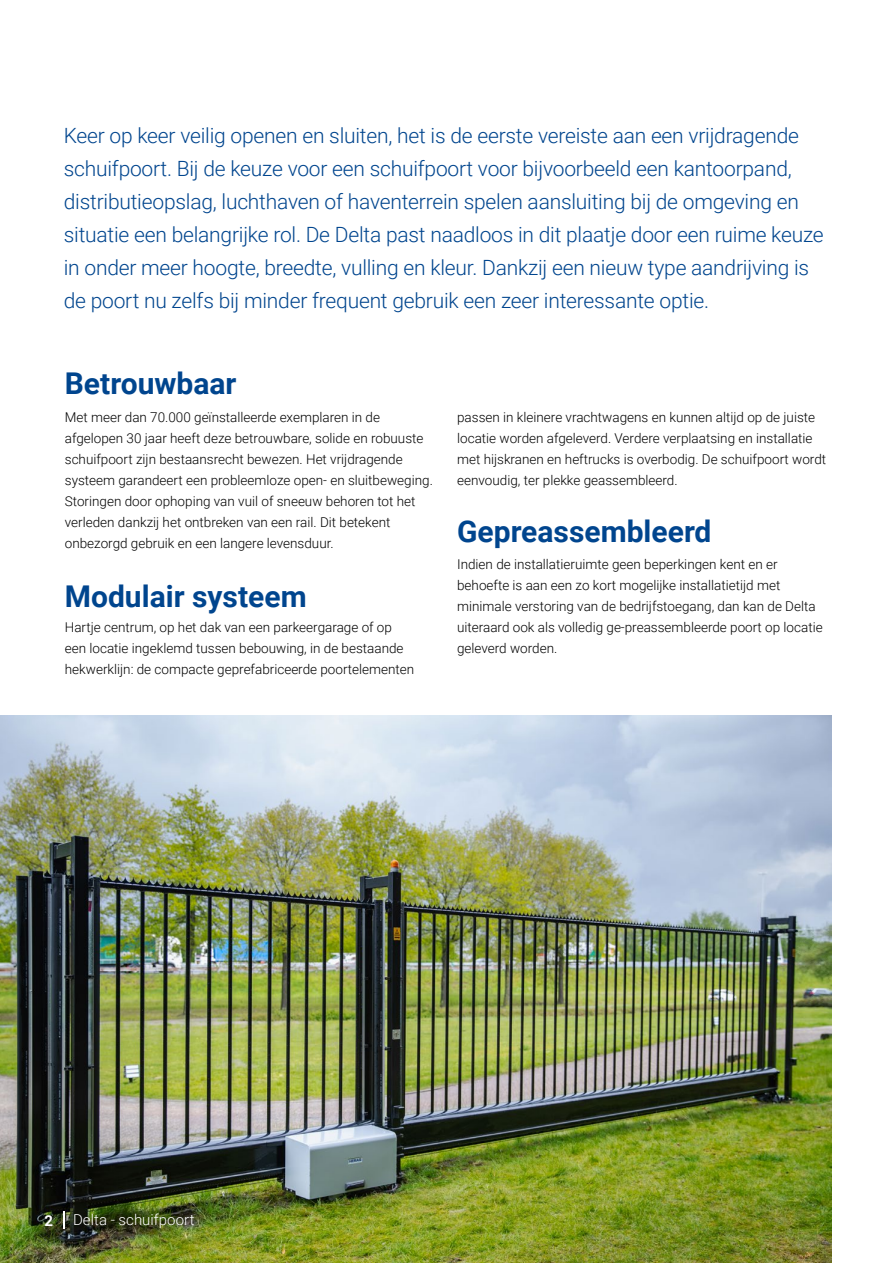
<style>
.page{position:relative;width:893px;height:1263px;background:#fff}
.page>*{position:absolute;margin:0;border:0;box-sizing:border-box;transform-origin:0 0}
.t1{font:700 30px "Roboto";color:#00458e}
.t2{font:300 21px/33px "Roboto";letter-spacing:-.01em;color:#00458e}
.t3{font:300 15px "Roboto";letter-spacing:.005em;color:#fff}
.t4{font:700 15px "Roboto";color:#fff}
.t5{font:300 13.5px/21px "Roboto";color:#000}
</style>
<div class="page">
<img style="left:0;top:716px;width:831px;height:547px">
<svg style="left:63px;top:1212px;width:1px;height:17px"></svg>
<p class="t2" style="left:64px;top:119px;width:761px">Keer op keer veilig openen en sluiten, het is de eerste vereiste aan een vrijdragende schuifpoort. Bij de keuze voor een schuifpoort voor bijvoorbeeld een kantoorpand, distributieopslag, luchthaven of haventerrein spelen aansluiting bij de omgeving en situatie een belangrijke rol. De Delta past naadloos in dit plaatje door een ruime keuze in onder meer hoogte, breedte, vulling en kleur. Dankzij een nieuw type aandrijving is de poort nu zelfs bij minder frequent gebruik een zeer interessante optie.</p>
<h1 class="t1" style="left:65px;top:362px;width:173px">Betrouwbaar</h1>
<p class="t5" style="left:65px;top:406px;width:370px">Met meer dan 70.000 geïnstalleerde exemplaren in de afgelopen 30 jaar heeft deze betrouwbare, solide en robuuste schuifpoort zijn bestaansrecht bewezen. Het vrijdragende systeem garandeert een probleemloze open- en sluitbeweging.<br>Storingen door ophoping van vuil of sneeuw behoren tot het verleden dankzij het ontbreken van een rail. Dit betekent onbezorgd gebruik en een langere levensduur.</p>
<h1 class="t1" style="left:65px;top:575px;width:243px">Modulair systeem</h1>
<p class="t5" style="left:65px;top:616px;width:351px">Hartje centrum, op het dak van een parkeergarage of op een locatie ingeklemd tussen bebouwing, in de bestaande hekwerklijn: de compacte geprefabriceerde poortelementen</p>
<p class="t5" style="left:457px;top:406px;width:371px">passen in kleinere vrachtwagens en kunnen altijd op de juiste locatie worden afgeleverd. Verdere verplaatsing en installatie met hijskranen en heftrucks is overbodig. De schuifpoort wordt eenvoudig, ter plekke geassembleerd.</p>
<h1 class="t1" style="left:457px;top:510px;width:256px">Gepreassembleerd</h1>
<p class="t5" style="left:457px;top:553px;width:367px">Indien de installatieruimte geen beperkingen kent en er behoefte is aan een zo kort mogelijke installatietijd met minimale verstoring van de bedrijfstoegang, dan kan de Delta uiteraard ook als volledig ge-preassembleerde poort op locatie geleverd worden.</p>
<p class="t4" style="left:45px;top:1210px;width:10px">2</p>
<p class="t3" style="left:73px;top:1209px;width:123px">Delta - schuifpoort</p>
</div>
